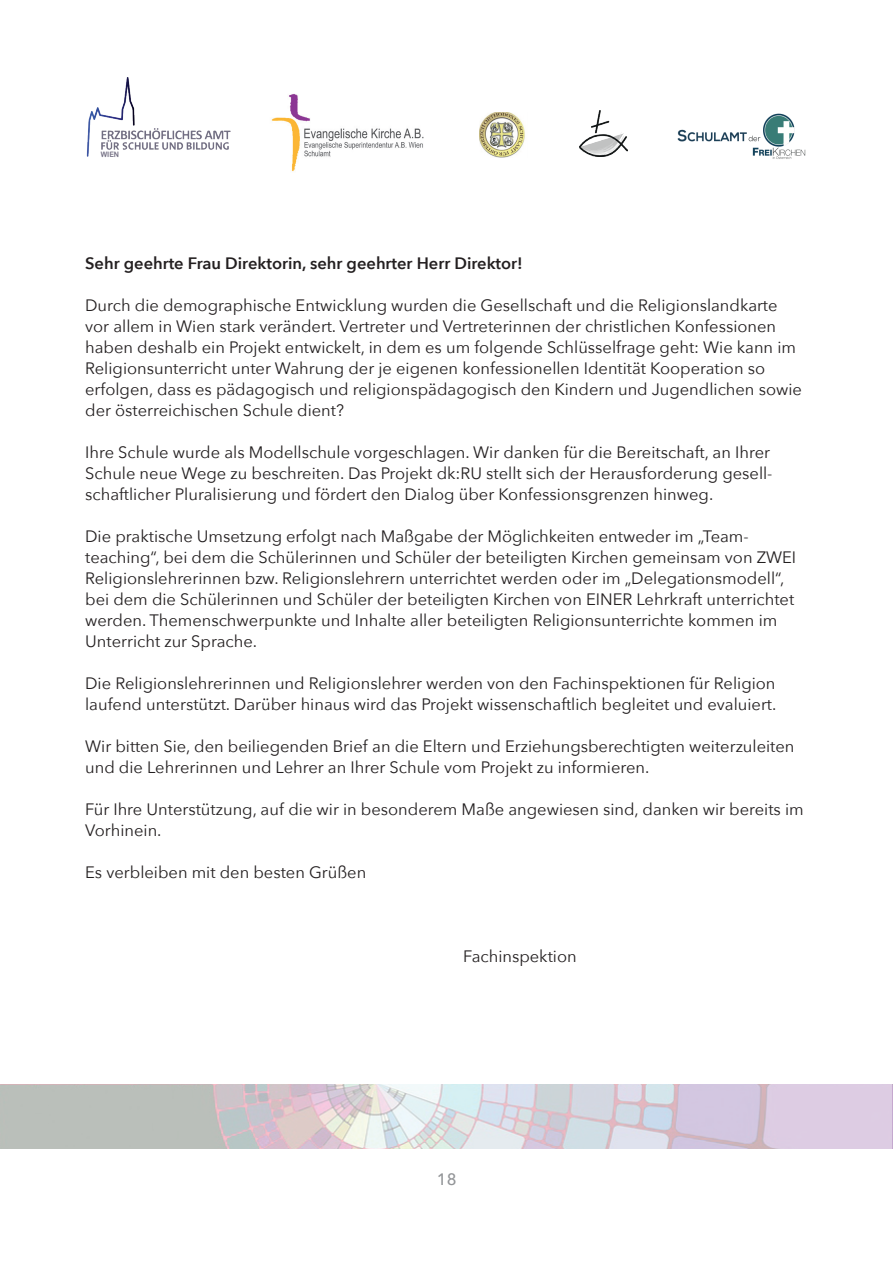
<style>
.page{position:relative;width:893px;height:1263px;background:#fff}
.page>*{position:absolute;margin:0;border:0;box-sizing:border-box;transform-origin:0 0}
.t1{font:16.5px/21px "Avenir Next";color:#231f20}
.t2{font:600 16.5px "Avenir Next";color:#231f20}
.t3{font:500 16.5px "Avenir Next";color:#939598}
.t4{font:7.5px "Arial Rounded MT Bold";color:#747084;scale:.92 1}
</style>
<div class="page">
<img style="left:0;top:1085px;width:893px;height:63px">
<img style="left:677px;top:113px;width:129px;height:46px">
<img style="left:580px;top:111px;width:47px;height:45px">
<img style="left:479px;top:113px;width:46px;height:45px">
<img style="left:86px;top:77px;width:145px;height:80px">
<img style="left:271px;top:94px;width:153px;height:78px">
<p class="t4" style="left:101px;top:150px;width:22px">WIEN</p>
<p class="t2" style="left:85px;top:249px;width:439px">Sehr geehrte Frau Direktorin, sehr geehrter Herr Direktor!</p>
<p class="t1" style="left:85px;top:294px;width:718px">Durch die demographische Entwicklung wurden die Gesellschaft und die Religionslandkarte vor allem in Wien stark verändert. Vertreter und Vertreterinnen der christlichen Konfessionen haben deshalb ein Projekt entwickelt, in dem es um folgende Schlüsselfrage geht: Wie kann im Religionsunterricht unter Wahrung der je eigenen konfessionellen Identität Kooperation so erfolgen, dass es pädagogisch und religionspädagogisch den Kindern und Jugendlichen sowie der österreichischen Schule dient?</p>
<p class="t1" style="left:85px;top:441px;width:689px">Ihre Schule wurde als Modellschule vorgeschlagen. Wir danken für die Bereitschaft, an Ihrer<br>Schule neue Wege zu beschreiten. Das Projekt dk:RU stellt sich der Herausforderung gesell&shy;schaftlicher Pluralisierung und fördert den Dialog über Konfessionsgrenzen hinweg.</p>
<p class="t1" style="left:85px;top:525px;width:713px">Die praktische Umsetzung erfolgt nach Maßgabe der Möglichkeiten entweder im „Team&shy;teaching“, bei dem die Schülerinnen und Schüler der beteiligten Kirchen gemeinsam von ZWEI Religionslehrerinnen bzw. Religionslehrern unterrichtet werden oder im „Delegationsmodell“, bei dem die Schülerinnen und Schüler der beteiligten Kirchen von EINER Lehrkraft unterrichtet werden. Themenschwerpunkte und Inhalte aller beteiligten Religionsunterrichte kommen im Unterricht zur Sprache.</p>
<p class="t1" style="left:85px;top:672px;width:693px">Die Religionslehrerinnen und Religionslehrer werden von den Fachinspektionen für Religion laufend unterstützt. Darüber hinaus wird das Projekt wissenschaftlich begleitet und evaluiert.</p>
<p class="t1" style="left:85px;top:735px;width:711px">Wir bitten Sie, den beiliegenden Brief an die Eltern und Erziehungsberechtigten weiterzuleiten und die Lehrerinnen und Lehrer an Ihrer Schule vom Projekt zu informieren.</p>
<p class="t1" style="left:85px;top:798px;width:720px">Für Ihre Unterstützung, auf die wir in besonderem Maße angewiesen sind, danken wir bereits im<br>Vorhinein.</p>
<p class="t1" style="left:85px;top:861px;width:283px">Es verbleiben mit den besten Grüßen</p>
<p class="t1" style="left:463px;top:945px;width:115px">Fachinspektion</p>
<p class="t3" style="left:437px;top:1165px;width:21px">18</p>
</div>
